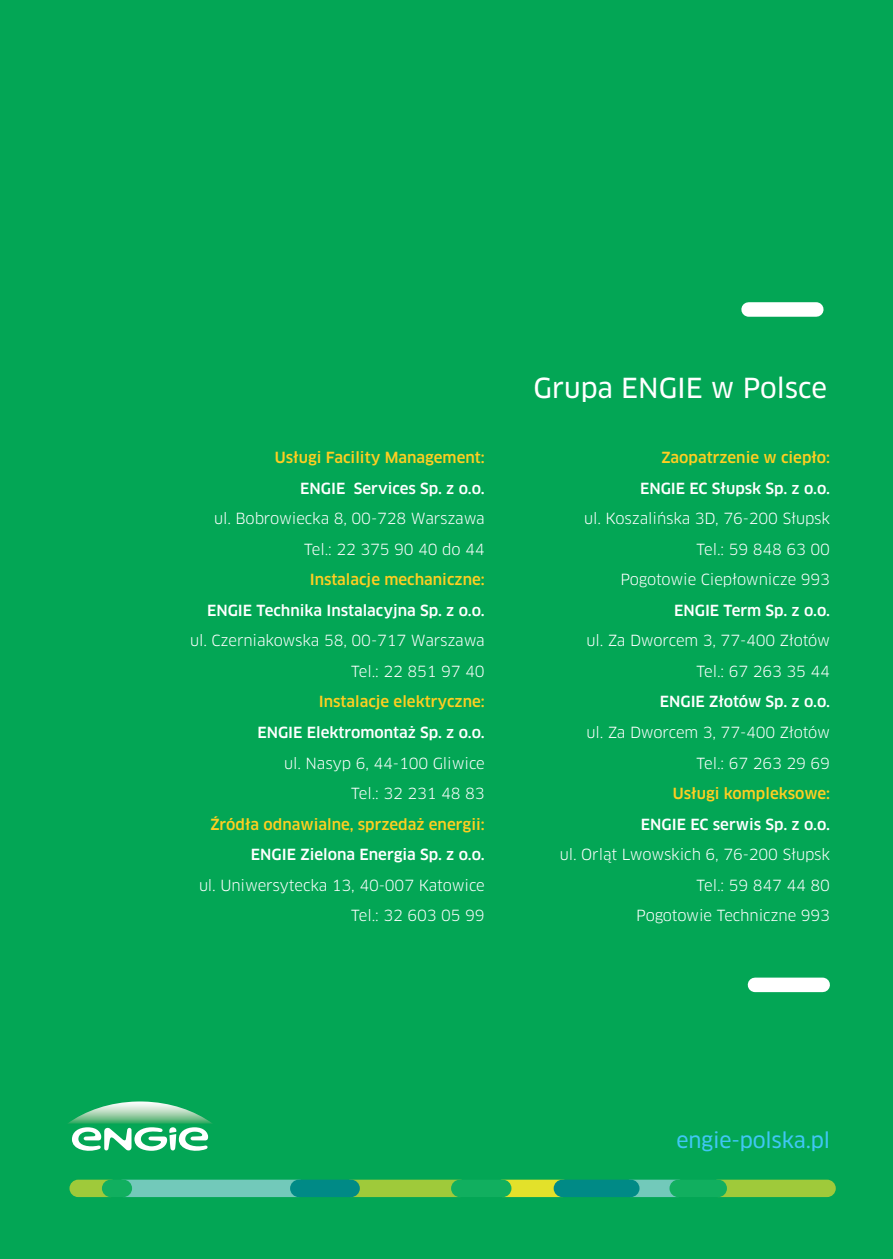
<style>
.page{position:relative;width:893px;height:1259px;background:#03a655}
.page>*{position:absolute;margin:0;border:0;box-sizing:border-box;transform-origin:0 0}
.t1{font:27px "Clan Pro News";color:#fff}
.t2{font:21px "Clan Pro News";letter-spacing:-.01em;color:#40c7f4}
.t3{font:15px/30.6px "Clan Pro";letter-spacing:-.01em;color:#fff;text-align:right}
.t4{font:500 15px "Clan Pro";color:#fff}
.t5{font:500 15px "Clan Pro";color:#ffce21}
</style>
<div class="page">
<div style="left:749px;top:302px;width:67px;height:15px;background:#fff"></div>
<div style="left:755px;top:977px;width:68px;height:15px;background:#fff"></div>
<img style="left:68px;top:1101px;width:144px;height:23px">
<svg style="left:72px;top:1127px;width:136px;height:24px"></svg>
<div style="left:709px;top:1179px;width:127px;height:18px;background:#9fca3a;border-radius:9px"></div>
<div style="left:622px;top:1179px;width:65px;height:18px;background:#72c9ba;border-radius:9px"></div>
<div style="left:494px;top:1179px;width:77px;height:18px;background:#e3e12a;border-radius:9px"></div>
<div style="left:554px;top:1179px;width:85px;height:18px;background:#008a86;border-radius:9px"></div>
<div style="left:342px;top:1179px;width:126px;height:18px;background:#9fca3a;border-radius:9px"></div>
<div style="left:115px;top:1179px;width:192px;height:18px;background:#72c9ba;border-radius:9px"></div>
<div style="left:69px;top:1179px;width:50px;height:18px;background:#9fca3a;border-radius:9px"></div>
<div style="left:451px;top:1179px;width:60px;height:18px;background:#11af5f;border-radius:9px"></div>
<div style="left:290px;top:1179px;width:70px;height:18px;background:#008a86;border-radius:9px"></div>
<div style="left:102px;top:1179px;width:30px;height:18px;background:#11af5f;border-radius:9px"></div>
<div style="left:669px;top:1179px;width:58px;height:18px;background:#11af5f;border-radius:9px"></div>
<p class="t5" style="left:275px;top:449px;width:211px">Usługi Facility Management:</p>
<p class="t4" style="left:300px;top:479px;width:186px">ENGIE Services Sp. z o.o.</p>
<p class="t3" style="left:214px;top:503px;width:272px">ul. Bobrowiecka 8, 00-728 Warszawa<br>Tel.: 22 375 90 40 do 44</p>
<p class="t5" style="left:310px;top:571px;width:177px">Instalacje mechaniczne:</p>
<p class="t4" style="left:207px;top:601px;width:279px">ENGIE Technika Instalacyjna Sp. z o.o.</p>
<p class="t3" style="left:190px;top:625px;width:296px">ul. Czerniakowska 58, 00-717 Warszawa<br>Tel.: 22 851 97 40</p>
<p class="t5" style="left:319px;top:693px;width:167px">Instalacje elektryczne:</p>
<p class="t4" style="left:257px;top:723px;width:229px">ENGIE Elektromontaż Sp. z o.o.</p>
<p class="t3" style="left:284px;top:748px;width:202px">ul. Nasyp 6, 44-100 Gliwice<br>Tel.: 32 231 48 83</p>
<p class="t5" style="left:210px;top:815px;width:276px">Źródła odnawialne, sprzedaż energii:</p>
<p class="t4" style="left:251px;top:846px;width:235px">ENGIE Zielona Energia Sp. z o.o.</p>
<p class="t3" style="left:199px;top:870px;width:287px">ul. Uniwersytecka 13, 40-007 Katowice<br>Tel.: 32 603 05 99</p>
<h1 class="t1" style="left:534px;top:372px;width:295px">Grupa ENGIE w Polsce</h1>
<p class="t5" style="left:661px;top:449px;width:170px">Zaopatrzenie w ciepło:</p>
<p class="t4" style="left:640px;top:479px;width:192px">ENGIE EC Słupsk Sp. z o.o.</p>
<p class="t3" style="left:584px;top:503px;width:247px">ul. Koszalińska 3D, 76-200 Słupsk<br>Tel.: 59 848 63 00<br>Pogotowie Ciepłownicze 993</p>
<p class="t4" style="left:674px;top:601px;width:158px">ENGIE Term Sp. z o.o.</p>
<p class="t3" style="left:587px;top:625px;width:245px">ul. Za Dworcem 3, 77-400 Złotów<br>Tel.: 67 263 35 44</p>
<p class="t4" style="left:660px;top:693px;width:172px">ENGIE Złotów Sp. z o.o.</p>
<p class="t3" style="left:587px;top:717px;width:245px">ul. Za Dworcem 3, 77-400 Złotów<br>Tel.: 67 263 29 69</p>
<p class="t5" style="left:673px;top:785px;width:159px">Usługi kompleksowe:</p>
<p class="t4" style="left:641px;top:815px;width:191px">ENGIE EC serwis Sp. z o.o.</p>
<p class="t3" style="left:560px;top:839px;width:272px">ul. Orląt Lwowskich 6, 76-200 Słupsk<br>Tel.: 59 847 44 80<br>Pogotowie Techniczne 993</p>
<h2 class="t2" style="left:676px;top:1127px;width:155px">engie-polska.pl</h2>
</div>
